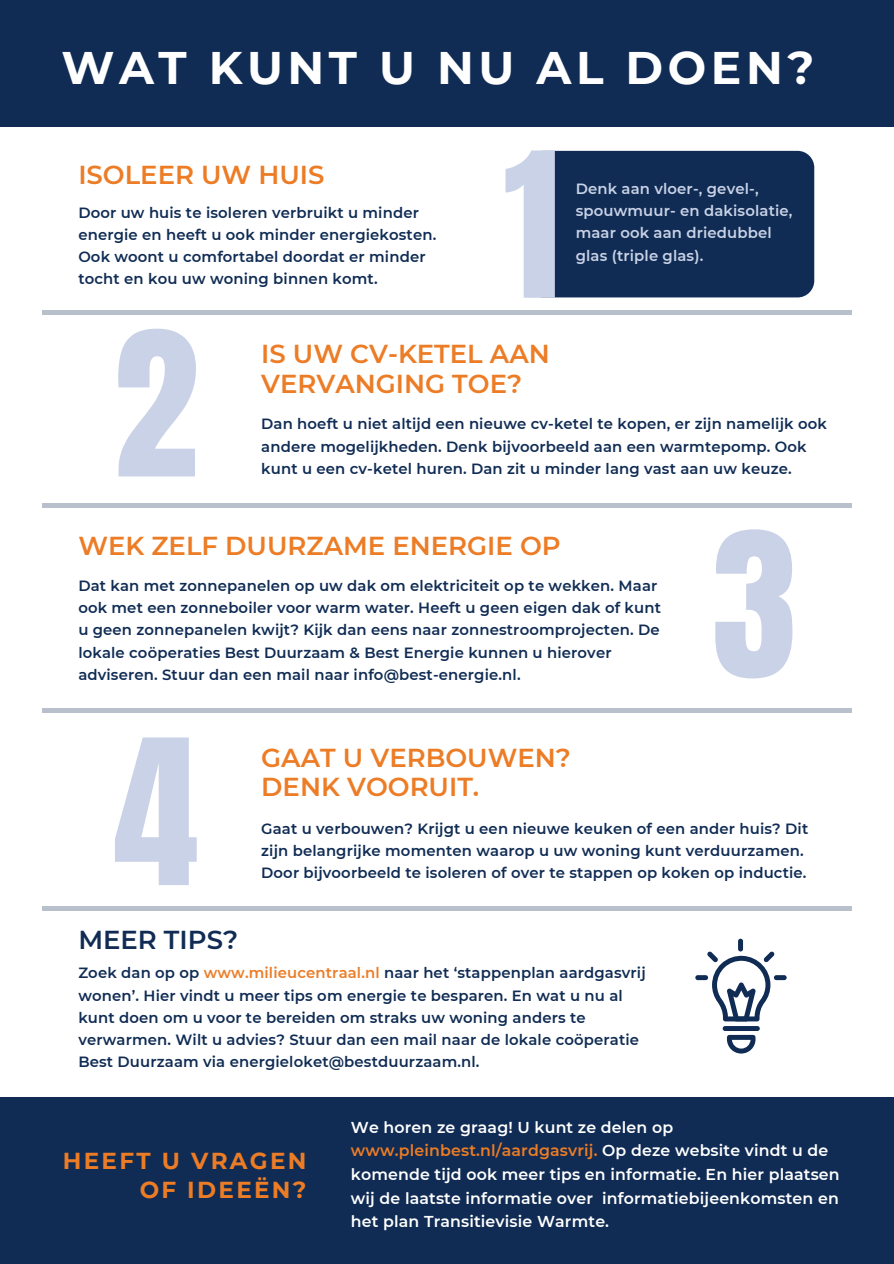
<style>
.page{position:relative;width:894px;height:1264px;background:#fff}
.page>*{position:absolute;margin:0;border:0;box-sizing:border-box;transform-origin:0 0}
.t1{font:171.6px "Anton";color:#c9d2e6}
.t2{font:171.15px "Anton";color:#c9d2e6}
.t3{font:700 45.6px "Montserrat";letter-spacing:.1em;color:#fff}
.t4{font:600 25.95px "Montserrat";color:#ec7c25}
.t5{font:600 25.95px "Montserrat";color:#102c54}
.t6{font:700 23.1px/28.2px "Montserrat";letter-spacing:.1em;color:#ec7c25;text-align:right}
.t7{font:600 15.75px/23.5px "Montserrat";letter-spacing:.01em;color:#fff}
.t8{font:600 14.85px/22.2px "Montserrat";letter-spacing:.01em;color:#102c54}
.t9{font:600 14.85px/22.2px "Montserrat";letter-spacing:.01em;color:#c9d2e6}
.s1{color:#ec7c25}
</style>
<div class="page">
<hr style="left:43px;top:310px;width:808px;height:4px;background:#b8c0cc">
<div style="left:526px;top:151px;width:288px;height:146px;background:#102c54;border-radius:17px"></div>
<svg style="left:737px;top:938px;width:5px;height:13px"></svg>
<div style="left:773px;top:975px;width:13px;height:5px;background:#102c54;border-radius:2px"></div>
<div style="left:695px;top:975px;width:13px;height:5px;background:#102c54;border-radius:2px"></div>
<div style="left:722px;top:1026px;width:37px;height:5px;background:#102c54;border-radius:2px"></div>
<svg style="left:727px;top:1034px;width:28px;height:19px"></svg>
<svg style="left:707px;top:951px;width:67px;height:70px"></svg>
<div style="left:0;top:0;width:893px;height:127px;background:#102c54"></div>
<div style="left:43px;top:503px;width:808px;height:5px;background:#b8c0cc"></div>
<div style="left:43px;top:708px;width:808px;height:5px;background:#b8c0cc"></div>
<div style="left:43px;top:906px;width:808px;height:5px;background:#b8c0cc"></div>
<div style="left:0;top:1097px;width:893px;height:166px;background:#102c54"></div>
<p class="t3" style="left:61px;top:40px;width:754px">WAT KUNT U NU AL DOEN?</p>
<p class="t4" style="left:78px;top:159px;width:247px">ISOLEER UW HUIS</p>
<p class="t8" style="left:78px;top:201px;width:359px">Door uw huis te isoleren verbruikt u minder energie en heeft u ook minder energiekosten.<br>Ook woont u comfortabel doordat er minder tocht en kou uw woning binnen komt.</p>
<p class="t2" style="left:503px;top:103px;width:58px">1</p>
<p class="t9" style="left:575px;top:177px;width:218px">Denk aan vloer-, gevel-, spouwmuur- en dakisolatie, maar ook aan driedubbel</p>
<p class="t9" style="left:575px;top:244px;width:129px">glas (triple glas).</p>
<p class="t2" style="left:113px;top:281px;width:86px">2</p>
<p class="t4" style="left:261px;top:338px;width:290px">IS UW CV-KETEL AAN</p>
<p class="t4" style="left:261px;top:368px;width:262px">VERVANGING TOE?</p>
<p class="t8" style="left:261px;top:413px;width:567px">Dan hoeft u niet altijd een nieuwe cv-ketel te kopen, er zijn namelijk ook andere mogelijkheden. Denk bijvoorbeeld aan een warmtepomp. Ook kunt u een cv-ketel huren. Dan zit u minder lang vast aan uw keuze.</p>
<p class="t4" style="left:78px;top:530px;width:483px">WEK ZELF DUURZAME ENERGIE OP</p>
<p class="t8" style="left:78px;top:574px;width:584px">Dat kan met zonnepanelen op uw dak om elektriciteit op te wekken. Maar ook met een zonneboiler voor warm water. Heeft u geen eigen dak of kunt u geen zonnepanelen kwijt? Kijk dan eens naar zonnestroomprojecten. De lokale coöperaties Best Duurzaam &amp; Best Energie kunnen u hierover adviseren. Stuur dan een mail naar info@best-energie.nl.</p>
<p class="t2" style="left:712px;top:482px;width:86px">3</p>
<p class="t1" style="left:113px;top:689px;width:86px">4</p>
<p class="t4" style="left:261px;top:741px;width:311px">GAAT U VERBOUWEN?</p>
<p class="t4" style="left:261px;top:771px;width:219px">DENK VOORUIT.</p>
<p class="t8" style="left:261px;top:817px;width:548px">Gaat u verbouwen? Krijgt u een nieuwe keuken of een ander huis? Dit zijn belangrijke momenten waarop u uw woning kunt verduurzamen.<br>Door bijvoorbeeld te isoleren of over te stappen op koken op inductie.</p>
<p class="t5" style="left:78px;top:924px;width:161px">MEER TIPS?</p>
<p class="t8" style="left:78px;top:961px;width:568px">Zoek dan op op <span class="s1">www.milieucentraal.nl</span> naar het ‘stappenplan aardgasvrij wonen’. Hier vindt u meer tips om energie te besparen. En wat u nu al kunt doen om u voor te bereiden om straks uw woning anders te verwarmen. Wilt u advies? Stuur dan een mail naar de lokale coöperatie Best Duurzaam via energieloket@bestduurzaam.nl.</p>
<p class="t6" style="left:63px;top:1147px;width:245px">HEEFT U VRAGEN<br>OF IDEEËN?</p>
<p class="t7" style="left:351px;top:1115px;width:490px">We horen ze graag! U kunt ze delen op <span class="s1">www.pleinbest.nl/aardgasvrij.</span> Op deze website vindt u de komende tijd ook meer tips en informatie. En hier plaatsen wij de laatste informatie over informatiebijeenkomsten en het plan Transitievisie Warmte.</p>
</div>
